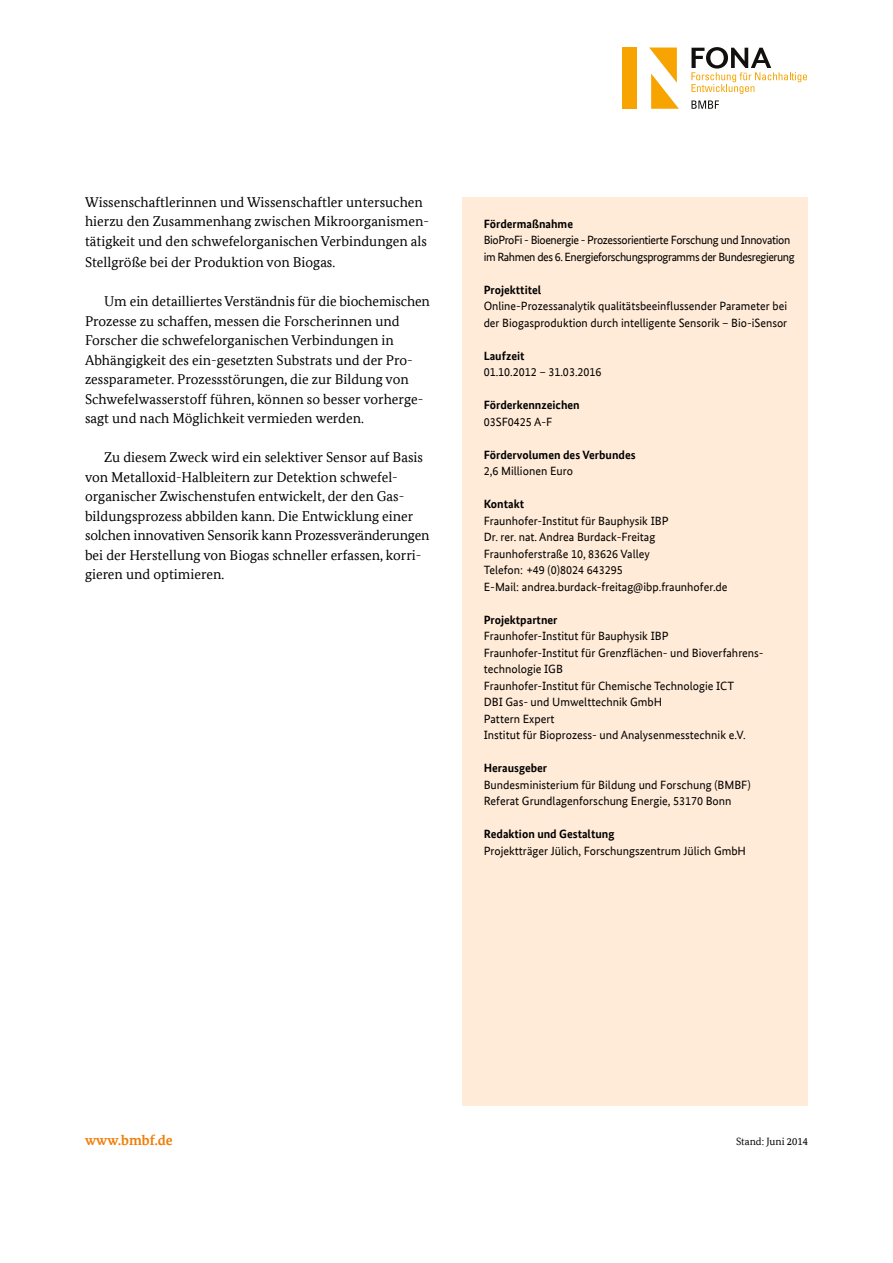
<style>
.page{position:relative;width:893px;height:1263px;background:#fff}
.page>*{position:absolute;margin:0;border:0;box-sizing:border-box;transform-origin:0 0}
.t1{font:14.25px/19.5px "Bundes Serif Office";color:#000}
.t2{font:700 14.25px "Bundes Serif Office";color:#f07e06}
.t3{font:12px/16.5px "Bundes Sans Office";color:#000}
.t4{font:700 12px "Bundes Sans Office";color:#000}
.t5{font:12px/16.5px "Bundes Sans Office";letter-spacing:-.035em;color:#000}
.t6{font:10.5px "Bundes Serif Office";color:#000}
</style>
<div class="page">
<div style="left:462px;top:197px;width:346px;height:909px;background:#ffebd7"></div>
<div style="left:622px;top:48px;width:14px;height:61px;background:#f7a400"></div>
<svg style="left:649px;top:48px;width:30px;height:61px"></svg>
<svg style="left:691px;top:100px;width:28px;height:9px"></svg>
<svg style="left:691px;top:47px;width:116px;height:47px"></svg>
<p class="t1" style="left:85px;top:192px;width:345px">Wissenschaftlerinnen und Wissenschaftler untersuchen hierzu den Zusammenhang zwischen Mikroorganismen&shy;tätigkeit und den schwefelorganischen Verbindungen als</p>
<p class="t1" style="left:85px;top:252px;width:252px">Stellgröße bei der Produktion von Biogas.</p>
<p class="t1" style="left:85px;top:291px;width:346px;text-indent:19px">Um ein detailliertes Verständnis für die biochemischen Prozesse zu schaffen, messen die Forscherinnen und Forscher die schwefelorganischen Verbindungen in Abhängigkeit des ein-gesetzten Substrats und der Pro&shy;zessparameter. Prozessstörungen, die zur Bildung von Schwefelwasserstoff führen, können so besser vorherge&shy;sagt und nach Möglichkeit vermieden werden.</p>
<p class="t1" style="left:85px;top:447px;width:346px;text-indent:19px">Zu diesem Zweck wird ein selektiver Sensor auf Basis von Metalloxid-Halbleitern zur Detektion schwefel&shy;organischer Zwischenstufen entwickelt, der den Gas&shy;bildungsprozess abbilden kann. Die Entwicklung einer solchen innovativen Sensorik kann Prozessveränderungen bei der Herstellung von Biogas schneller erfassen, korri&shy;gieren und optimieren.</p>
<h4 class="t4" style="left:484px;top:216px;width:91px">Fördermaßnahme</h4>
<p class="t5" style="left:484px;top:232px;width:313px">BioProFi - Bioenergie - Prozessorientierte Forschung und Innovation im Rahmen des 6. Energieforschungsprogramms der Bundesregierung</p>
<h4 class="t4" style="left:484px;top:282px;width:59px">Projekttitel</h4>
<p class="t3" style="left:484px;top:298px;width:305px">Online-Prozessanalytik qualitätsbeeinflussender Parameter bei der Biogasproduktion durch intelligente Sensorik – Bio-iSensor</p>
<h4 class="t4" style="left:484px;top:348px;width:42px">Laufzeit</h4>
<p class="t3" style="left:484px;top:364px;width:119px">01.10.2012 – 31.03.2016</p>
<h4 class="t4" style="left:484px;top:398px;width:98px">Förderkennzeichen</h4>
<p class="t3" style="left:484px;top:413px;width:70px">03SF0425 A-F</p>
<h4 class="t4" style="left:484px;top:447px;width:153px">Fördervolumen des Verbundes</h4>
<p class="t3" style="left:484px;top:463px;width:91px">2,6 Millionen Euro</p>
<h4 class="t4" style="left:484px;top:497px;width:42px">Kontakt</h4>
<p class="t3" style="left:484px;top:512px;width:186px">Fraunhofer-Institut für Bauphysik IBP</p>
<p class="t3" style="left:484px;top:529px;width:173px">Dr. rer. nat. Andrea Burdack-Freitag</p>
<p class="t3" style="left:484px;top:545px;width:168px">Fraunhoferstraße 10, 83626 Valley</p>
<p class="t3" style="left:484px;top:562px;width:141px">Telefon: +49 (0)8024 643295</p>
<p class="t3" style="left:484px;top:578px;width:245px">E-Mail: andrea.burdack-freitag@ibp.fraunhofer.de</p>
<h4 class="t4" style="left:484px;top:612px;width:75px">Projektpartner</h4>
<p class="t3" style="left:484px;top:628px;width:186px">Fraunhofer-Institut für Bauphysik IBP</p>
<p class="t3" style="left:484px;top:644px;width:281px">Fraunhofer-Institut für Grenzflächen- und Bioverfahrens&shy;technologie IGB</p>
<p class="t3" style="left:484px;top:677px;width:252px">Fraunhofer-Institut für Chemische Technologie ICT</p>
<p class="t3" style="left:484px;top:694px;width:180px">DBI Gas- und Umwelttechnik GmbH</p>
<p class="t3" style="left:484px;top:710px;width:72px">Pattern Expert</p>
<p class="t3" style="left:484px;top:727px;width:263px">Institut für Bioprozess- und Analysenmesstechnik e.V.</p>
<h4 class="t4" style="left:484px;top:761px;width:65px">Herausgeber</h4>
<p class="t3" style="left:484px;top:776px;width:268px">Bundesministerium für Bildung und Forschung (BMBF)</p>
<p class="t3" style="left:484px;top:793px;width:249px">Referat Grundlagenforschung Energie, 53170 Bonn</p>
<h4 class="t4" style="left:484px;top:827px;width:132px">Redaktion und Gestaltung</h4>
<p class="t3" style="left:484px;top:842px;width:264px">Projektträger Jülich, Forschungszentrum Jülich GmbH</p>
<p class="t2" style="left:85px;top:1132px;width:89px">www.bmbf.de</p>
<p class="t6" style="left:736px;top:1135px;width:73px">Stand: Juni 2014</p>
</div>
